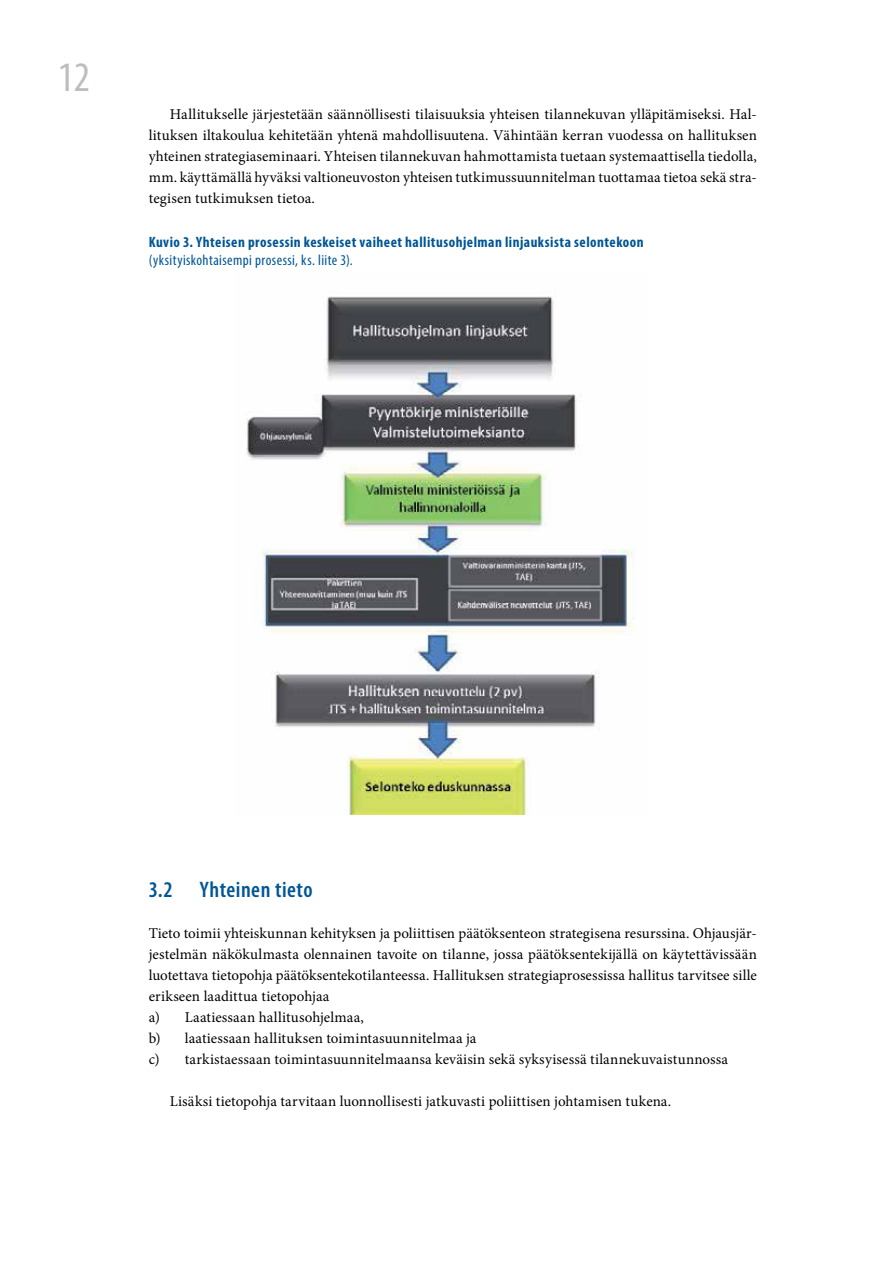
<style>
.page{position:relative;width:893px;height:1263px;background:#fff}
.page>*{position:absolute;margin:0;border:0;box-sizing:border-box;transform-origin:0 0}
.t1{font:condensed 42px "Myriad Pro";color:#bcbec0}
.t2{font:600 condensed 22.5px "Myriad Pro";letter-spacing:.02em;color:#005695}
.t3{font:15px/21px "Minion Pro";letter-spacing:.01em;color:#000;text-align:justify}
.t4{font:700 condensed 15px "Myriad Pro";letter-spacing:.03em;color:#005695}
.t5{font:condensed 15px "Myriad Pro";letter-spacing:.03em;color:#005695}
</style>
<div class="page">
<img style="left:245px;top:296px;width:389px;height:518px">
<h1 class="t1" style="left:58px;top:52px;width:34px">12</h1>
<p class="t3" style="left:149px;top:104px;width:610px;text-indent:21px">Hallitukselle järjestetään säännöllisesti tilaisuuksia yhteisen tilannekuvan ylläpitämiseksi. Hal&shy;lituksen iltakoulua kehitetään yhtenä mahdollisuutena. Vähintään kerran vuodessa on hallituksen yhteinen strategiaseminaari. Yhteisen tilannekuvan hahmottamista tuetaan systemaattisella tiedolla, mm. käyttämällä hyväksi valtioneuvoston yhteisen tutkimussuunnitelman tuottamaa tietoa sekä stra&shy;tegisen tutkimuksen tietoa.</p>
<p class="t4" style="left:149px;top:232px;width:496px">Kuvio 3. Yhteisen prosessin keskeiset vaiheet hallitusohjelman linjauksista selontekoon</p>
<p class="t5" style="left:149px;top:251px;width:205px">(yksityiskohtaisempi prosessi, ks. liite 3).</p>
<h2 class="t2" style="left:149px;top:876px;width:165px">3.2 Yhteinen tieto</h2>
<p class="t3" style="left:149px;top:923px;width:610px;text-align:left">Tieto toimii yhteiskunnan kehityksen ja poliittisen päätöksenteon strategisena resurssina. Ohjausjär&shy;jestelmän näkökulmasta olennainen tavoite on tilanne, jossa päätöksentekijällä on käytettävissään luotettava tietopohja päätöksentekotilanteessa. Hallituksen strategiaprosessissa hallitus tarvitsee sille erikseen laadittua tietopohjaa<br>a) Laatiessaan hallitusohjelmaa,<br>b) laatiessaan hallituksen toimintasuunnitelmaa ja<br>c) tarkistaessaan toimintasuunnitelmaansa keväisin sekä syksyisessä tilannekuvaistunnossa</p>
<p class="t3" style="left:170px;top:1091px;width:503px">Lisäksi tietopohja tarvitaan luonnollisesti jatkuvasti poliittisen johtamisen tukena.</p>
</div>
